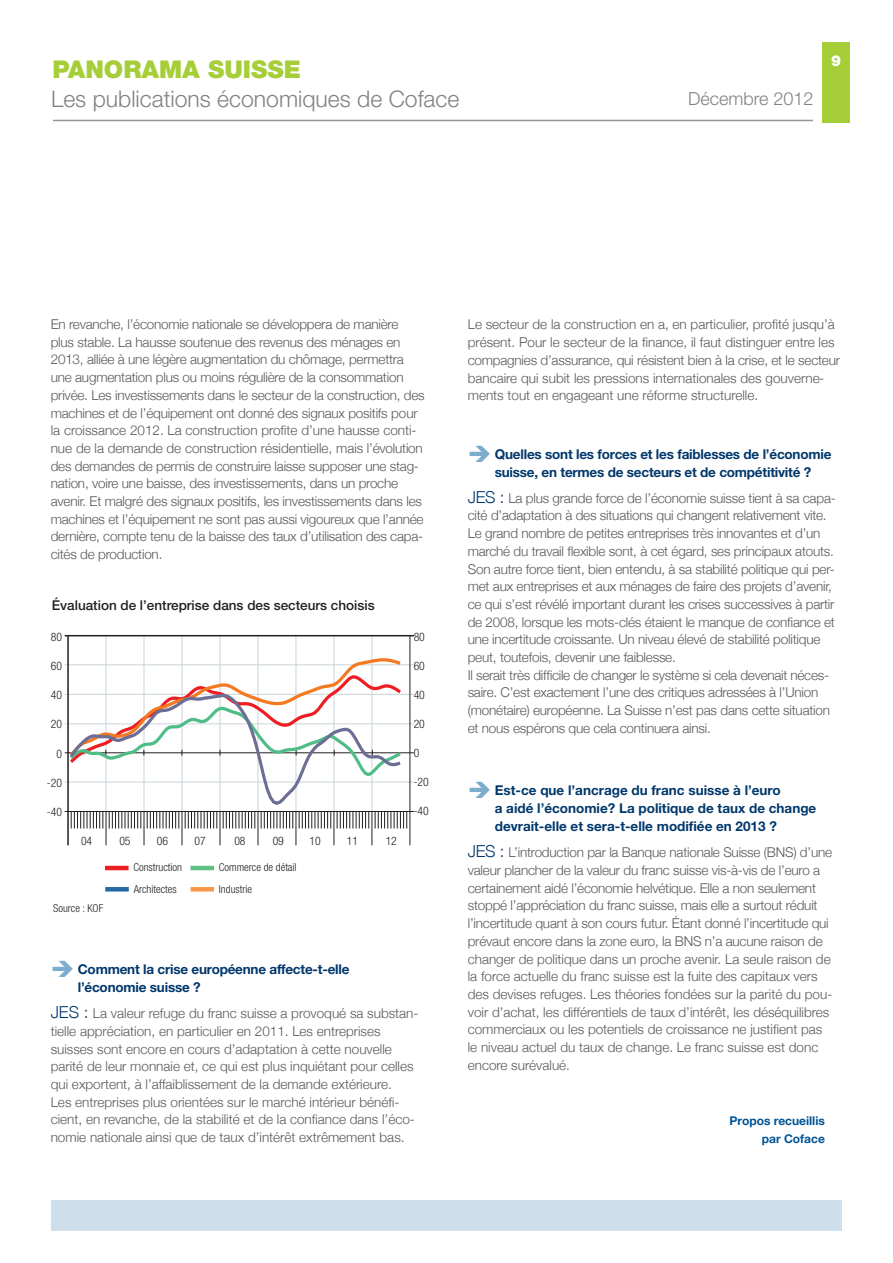
<style>
.page{position:relative;width:893px;height:1263px;background:#fff}
.page>*{position:absolute;margin:0;border:0;box-sizing:border-box;transform-origin:0 0}
.t1{font:900 24.45px "Helvetica Neue LT Std";color:#a6ce39}
.t2{font:300 22.95px "Helvetica Neue LT Std";color:#808285}
.t3{font:300 18px "Helvetica Neue LT Std";color:#808285}
.t4{font:900 15px "Helvetica Neue LT Std";color:#fff}
.t5{font:300 13.5px/17.7px "Helvetica Neue";letter-spacing:-.015em;color:#57585a}
.t6{font:700 13.5px/18px "Helvetica Neue";letter-spacing:-.015em;color:#00376b}
.t7{font:500 13.5px "Helvetica Neue";color:#231f20}
.t8{font:700 12px/18px "Helvetica Neue";color:#005495;text-align:right}
.t9{font:300 condensed 11.7px "Helvetica Neue LT Std";color:#231f20}
.t10{font:300 condensed 10.95px "Helvetica Neue";color:#231f20}
.s1{color:#7dadcc}
.s2{font-size:16.5px;color:#00376b}
</style>
<div class="page">
<hr style="left:53px;top:120px;width:760px;height:1px;background:#939598">
<div style="left:822px;top:43px;width:28px;height:80px;background:#a6ce39"></div>
<div style="left:51px;top:1200px;width:791px;height:31px;background:#cedeea"></div>
<hr style="left:105px;top:866px;width:24px;height:4px;background:#ee1d23">
<hr style="left:190px;top:866px;width:24px;height:4px;background:#61bf82">
<hr style="left:105px;top:887px;width:24px;height:4px;background:#2369a5">
<hr style="left:191px;top:887px;width:23px;height:4px;background:#f79848">
<hr style="left:106px;top:811px;width:1px;height:34px;background:#231f20">
<hr style="left:144px;top:811px;width:1px;height:34px;background:#231f20">
<hr style="left:182px;top:811px;width:1px;height:34px;background:#231f20">
<hr style="left:220px;top:811px;width:1px;height:34px;background:#231f20">
<hr style="left:258px;top:811px;width:1px;height:34px;background:#231f20">
<hr style="left:296px;top:811px;width:1px;height:34px;background:#231f20">
<hr style="left:334px;top:811px;width:1px;height:34px;background:#231f20">
<hr style="left:372px;top:811px;width:1px;height:34px;background:#231f20">
<hr style="left:106px;top:636px;width:1px;height:175px;background:#c9d5da">
<hr style="left:144px;top:636px;width:1px;height:175px;background:#c9d5da">
<hr style="left:182px;top:636px;width:1px;height:175px;background:#c9d5da">
<hr style="left:220px;top:636px;width:1px;height:175px;background:#c9d5da">
<hr style="left:258px;top:636px;width:1px;height:175px;background:#c9d5da">
<hr style="left:296px;top:636px;width:1px;height:175px;background:#c9d5da">
<hr style="left:334px;top:636px;width:1px;height:175px;background:#c9d5da">
<hr style="left:372px;top:636px;width:1px;height:175px;background:#c9d5da">
<hr style="left:65px;top:635px;width:349px;height:1px;background:#231f20">
<hr style="left:65px;top:664px;width:349px;height:1px;background:#c9d5da">
<hr style="left:65px;top:694px;width:349px;height:1px;background:#c9d5da">
<hr style="left:65px;top:723px;width:349px;height:1px;background:#c9d5da">
<hr style="left:65px;top:782px;width:349px;height:1px;background:#c9d5da">
<hr style="left:65px;top:811px;width:349px;height:1px;background:#231f20">
<hr style="left:65px;top:752px;width:349px;height:1px;background:#231f20">
<svg style="left:70px;top:658px;width:337px;height:170px"></svg>
<hr style="left:67px;top:635px;width:2px;height:210px;background:#231f20">
<hr style="left:410px;top:635px;width:1px;height:210px;background:#231f20">
<h1 class="t1" style="left:52px;top:61px;width:250px">PANORAMA SUISSE</h1>
<h2 class="t2" style="left:51px;top:91px;width:410px">Les publications économiques de Coface</h2>
<h3 class="t3" style="left:688px;top:92px;width:127px">Décembre 2012</h3>
<p class="t4" style="left:831px;top:55px;width:12px">9</p>
<p class="t5" style="left:51px;top:315px;width:375px">En revanche, l’économie nationale se développera de manière plus stable. La hausse soutenue des revenus des ménages en 2013, alliée à une légère augmentation du chômage, permettra une augmentation plus ou moins régulière de la consommation privée. Les investissements dans le secteur de la construction, des machines et de l’équipement ont donné des signaux positifs pour la croissance 2012. La construction profite d’une hausse conti&shy;nue de la demande de construction résidentielle, mais l’évolution des demandes de permis de construire laisse supposer une stag&shy;nation, voire une baisse, des investissements, dans un proche avenir. Et malgré des signaux positifs, les investissements dans les machines et l’équipement ne sont pas aussi vigoureux que l’année dernière, compte tenu de la baisse des taux d’utilisation des capa&shy;cités de production.</p>
<p class="t7" style="left:52px;top:601px;width:324px">Évaluation de l’entreprise dans des secteurs choisis</p>
<p class="t9" style="left:51px;top:632px;width:13px">80</p>
<p class="t9" style="left:51px;top:661px;width:13px">60</p>
<p class="t9" style="left:51px;top:691px;width:13px">40</p>
<p class="t9" style="left:51px;top:720px;width:13px">20</p>
<p class="t9" style="left:56px;top:749px;width:7px">0</p>
<p class="t9" style="left:47px;top:778px;width:17px">-20</p>
<p class="t9" style="left:47px;top:808px;width:17px">-40</p>
<p class="t9" style="left:81px;top:836px;width:13px">04</p>
<p class="t9" style="left:119px;top:836px;width:13px">05</p>
<p class="t9" style="left:157px;top:836px;width:13px">06</p>
<p class="t9" style="left:195px;top:836px;width:13px">07</p>
<p class="t9" style="left:234px;top:836px;width:13px">08</p>
<p class="t9" style="left:273px;top:836px;width:13px">09</p>
<p class="t9" style="left:309px;top:836px;width:13px">10</p>
<p class="t9" style="left:347px;top:836px;width:13px">11</p>
<p class="t9" style="left:386px;top:836px;width:13px">12</p>
<p class="t10" style="left:133px;top:864px;width:50px">Construction</p>
<p class="t10" style="left:219px;top:864px;width:79px">Commerce de détail</p>
<p class="t10" style="left:134px;top:885px;width:45px">Architectes</p>
<p class="t10" style="left:219px;top:885px;width:35px">Industrie</p>
<p class="t10" style="left:53px;top:904px;width:52px">Source : KOF</p>
<p class="t9" style="left:414px;top:632px;width:13px">80</p>
<p class="t9" style="left:414px;top:661px;width:13px">60</p>
<p class="t9" style="left:414px;top:690px;width:13px">40</p>
<p class="t9" style="left:414px;top:719px;width:13px">20</p>
<p class="t9" style="left:414px;top:748px;width:7px">0</p>
<p class="t9" style="left:414px;top:778px;width:17px">-20</p>
<p class="t9" style="left:414px;top:807px;width:17px">-40</p>
<p class="t6" style="left:78px;top:961px;width:273px;text-indent:-27px"><span class="s1">➔</span> Comment la crise européenne affecte-t-elle l’économie suisse ?</p>
<p class="t5" style="left:51px;top:1004px;width:369px"><span class="s2">JES :</span> La valeur refuge du franc suisse a provoqué sa substan&shy;tielle appréciation, en particulier en 2011. Les entreprises suisses sont encore en cours d’adaptation à cette nouvelle parité de leur monnaie et, ce qui est plus inquiétant pour celles qui exportent, à l’affaiblissement de la demande extérieure.<br>Les entreprises plus orientées sur le marché intérieur bénéfi&shy;cient, en revanche, de la stabilité et de la confiance dans l’éco&shy;nomie nationale ainsi que de taux d’intérêt extrêmement bas.</p>
<p class="t5" style="left:468px;top:316px;width:374px">Le secteur de la construction en a, en particulier, profité jusqu’à présent. Pour le secteur de la finance, il faut distinguer entre les compagnies d’assurance, qui résistent bien à la crise, et le secteur bancaire qui subit les pressions internationales des gouverne&shy;ments tout en engageant une réforme structurelle.</p>
<p class="t6" style="left:468px;top:446px;width:365px;text-align:center"><span class="s1">➔</span> Quelles sont les forces et les faiblesses de l’économie suisse, en termes de secteurs et de compétitivité ?</p>
<p class="t5" style="left:468px;top:489px;width:370px"><span class="s2">JES :</span> La plus grande force de l’économie suisse tient à sa capa&shy;cité d’adaptation à des situations qui changent relativement vite.<br>Le grand nombre de petites entreprises très innovantes et d’un marché du travail flexible sont, à cet égard, ses principaux atouts.<br>Son autre force tient, bien entendu, à sa stabilité politique qui per&shy;met aux entreprises et aux ménages de faire des projets d’avenir, ce qui s’est révélé important durant les crises successives à partir de 2008, lorsque les mots-clés étaient le manque de confiance et une incertitude croissante. Un niveau élevé de stabilité politique peut, toutefois, devenir une faiblesse.<br>Il serait très difficile de changer le système si cela devenait néces&shy;saire. C’est exactement l’une des critiques adressées à l’Union (monétaire) européenne. La Suisse n’est pas dans cette situation et nous espérons que cela continuera ainsi.</p>
<p class="t6" style="left:495px;top:782px;width:323px;text-indent:-27px"><span class="s1">➔</span> Est-ce que l’ancrage du franc suisse à l’euro<br>a aidé l’économie? La politique de taux de change devrait-elle et sera-t-elle modifiée en 2013 ?</p>
<p class="t5" style="left:468px;top:843px;width:366px"><span class="s2">JES :</span> L’introduction par la Banque nationale Suisse (BNS) d’une valeur plancher de la valeur du franc suisse vis-à-vis de l’euro a certainement aidé l’économie helvétique. Elle a non seulement stoppé l’appréciation du franc suisse, mais elle a surtout réduit l’incertitude quant à son cours futur. Étant donné l’incertitude qui prévaut encore dans la zone euro, la BNS n’a aucune raison de changer de politique dans un proche avenir. La seule raison de la force actuelle du franc suisse est la fuite des capitaux vers des devises refuges. Les théories fondées sur la parité du pou&shy;voir d’achat, les différentiels de taux d’intérêt, les déséquilibres commerciaux ou les potentiels de croissance ne justifient pas le niveau actuel du taux de change. Le franc suisse est donc encore surévalué.</p>
<p class="t8" style="left:730px;top:1111px;width:97px">Propos recueillis par Coface</p>
</div>
